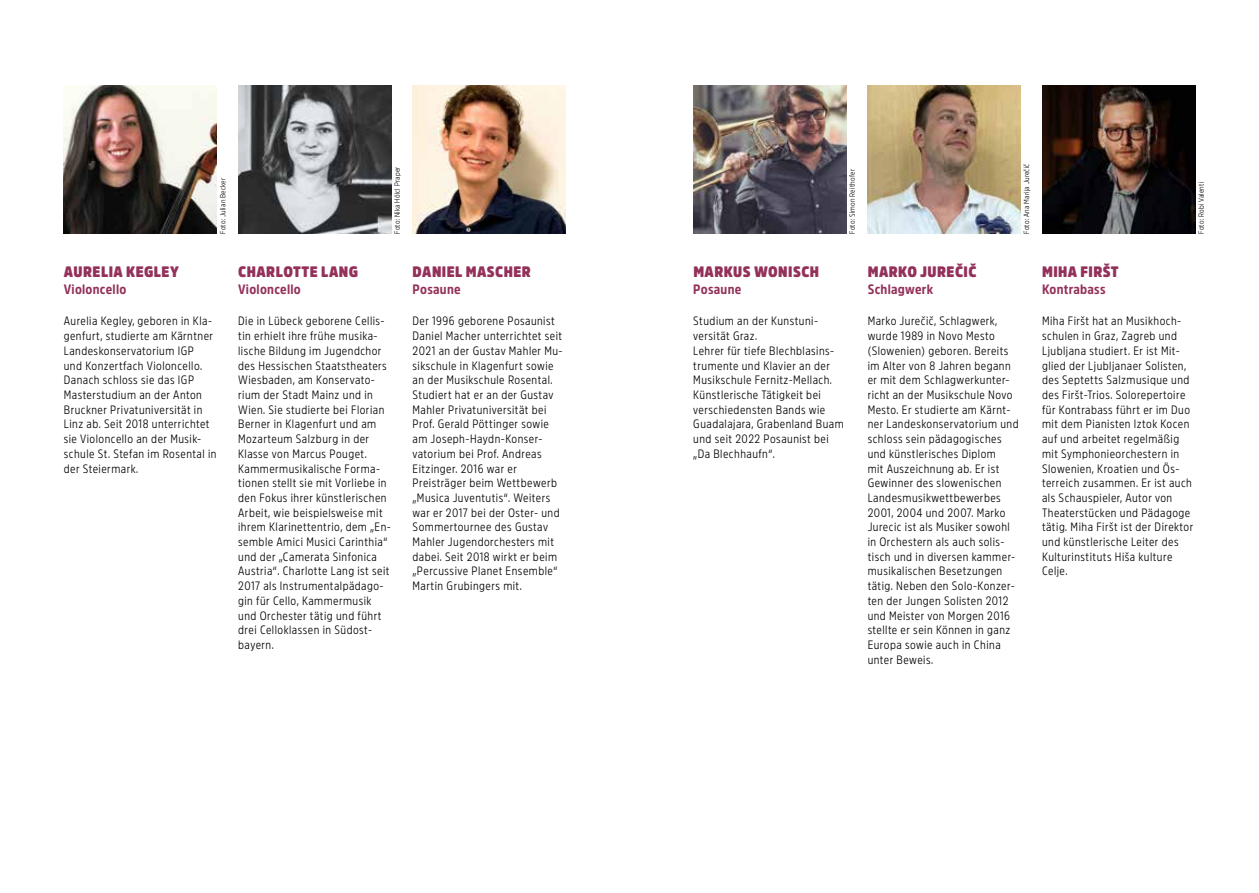
<style>
.page{position:relative;width:1259px;height:893px;background:#fff}
.page>*{position:absolute;margin:0;border:0;box-sizing:border-box;transform-origin:0 0}
.t1{font:900 15px "Amsi Pro Narrow";letter-spacing:.03em;color:#93315a}
.t2{font:700 13.5px "Amsi Pro Narrow";letter-spacing:.02em;color:#93315a}
.t3{font:300 12px/14.7px "Amsi Pro Narrow";letter-spacing:.04em;color:#000}
.t4{font:300 7.5px "Amsi Pro Narrow";letter-spacing:.03em;color:#000}
</style>
<div class="page">
<img style="left:1042px;top:85px;width:153px;height:149px">
<img style="left:412px;top:85px;width:154px;height:149px">
<img style="left:238px;top:85px;width:153px;height:149px">
<img style="left:693px;top:85px;width:153px;height:149px">
<img style="left:64px;top:85px;width:153px;height:149px">
<img style="left:867px;top:85px;width:153px;height:149px">
<p class="t4" style="left:217px;top:234px;width:57px;rotate:-90deg">Foto: Julian Becker</p>
<p class="t4" style="left:391px;top:234px;width:69px;rotate:-90deg">Foto: Nika Hölcl Praper</p>
<p class="t4" style="left:846px;top:234px;width:66px;rotate:-90deg">Foto: Simon Reithofer</p>
<p class="t4" style="left:1020px;top:234px;width:72px;rotate:-90deg">Foto: Ana Marija Jurečič</p>
<p class="t4" style="left:1195px;top:234px;width:54px;rotate:-90deg">Foto: Robi Valenti</p>
<p class="t1" style="left:64px;top:260px;width:117px">AURELIA KEGLEY</p>
<p class="t2" style="left:64px;top:278px;width:64px">Violoncello</p>
<p class="t3" style="left:64px;top:313px;width:154px">Aurelia Kegley, geboren in Kla&shy;genfurt, studierte am Kärntner<br>Landeskonservatorium IGP<br>und Konzertfach Violoncello.<br>Danach schloss sie das IGP<br>Masterstudium an der Anton<br>Bruckner Privatuniversität in<br>Linz ab. Seit 2018 unterrichtet sie Violoncello an der Musik&shy;schule St. Stefan im Rosental in der Steiermark.</p>
<p class="t1" style="left:238px;top:260px;width:121px">CHARLOTTE LANG</p>
<p class="t2" style="left:238px;top:278px;width:64px">Violoncello</p>
<p class="t3" style="left:238px;top:313px;width:154px">Die in Lübeck geborene Cellis&shy;tin erhielt ihre frühe musika&shy;lische Bildung im Jugendchor des Hessischen Staatstheaters<br>Wiesbaden, am Konservato&shy;rium der Stadt Mainz und in<br>Wien. Sie studierte bei Florian<br>Berner in Klagenfurt und am<br>Mozarteum Salzburg in der<br>Klasse von Marcus Pouget.<br>Kammermusikalische Forma&shy;tionen stellt sie mit Vorliebe in den Fokus ihrer künstlerischen<br>Arbeit, wie beispielsweise mit ihrem Klarinettentrio, dem „En&shy;semble Amici Musici Carinthia“ und der „Camerata Sinfonica<br>Austria“. Charlotte Lang ist seit<br>2017 als Instrumentalpädago&shy;gin für Cello, Kammermusik und Orchester tätig und führt drei Celloklassen in Südost&shy;bayern.</p>
<p class="t1" style="left:413px;top:260px;width:120px">DANIEL MASCHER</p>
<p class="t2" style="left:412px;top:278px;width:50px">Posaune</p>
<p class="t3" style="left:412px;top:313px;width:152px">Der 1996 geborene Posaunist<br>Daniel Macher unterrichtet seit<br>2021 an der Gustav Mahler Mu&shy;sikschule in Klagenfurt sowie an der Musikschule Rosental.<br>Studiert hat er an der Gustav<br>Mahler Privatuniversität bei<br>Prof. Gerald Pöttinger sowie am Joseph-Haydn-Konser&shy;vatorium bei Prof. Andreas<br>Eitzinger. 2016 war er<br>Preisträger beim Wettbewerb „Musica Juventutis“. Weiters war er 2017 bei der Oster- und<br>Sommertournee des Gustav<br>Mahler Jugendorchesters mit dabei. Seit 2018 wirkt er beim „Percussive Planet Ensemble“<br>Martin Grubingers mit.</p>
<p class="t1" style="left:693px;top:260px;width:127px">MARKUS WONISCH</p>
<p class="t2" style="left:693px;top:278px;width:50px">Posaune</p>
<p class="t3" style="left:693px;top:313px;width:152px">Studium an der Kunstuni&shy;versität Graz.<br>Lehrer für tiefe Blechblasins&shy;trumente und Klavier an der<br>Musikschule Fernitz-Mellach.<br>Künstlerische Tätigkeit bei verschiedensten Bands wie<br>Guadalajara, Grabenland Buam und seit 2022 Posaunist bei „Da Blechhaufn“.</p>
<p class="t1" style="left:867px;top:260px;width:110px">MARKO JUREČIČ</p>
<p class="t2" style="left:867px;top:278px;width:67px">Schlagwerk</p>
<p class="t3" style="left:867px;top:313px;width:152px">Marko Jurečič, Schlagwerk, wurde 1989 in Novo Mesto (Slowenien) geboren. Bereits im Alter von 8 Jahren begann er mit dem Schlagwerkunter&shy;richt an der Musikschule Novo<br>Mesto. Er studierte am Kärnt&shy;ner Landeskonservatorium und schloss sein pädagogisches und künstlerisches Diplom<br>mit Auszeichnung ab. Er ist<br>Gewinner des slowenischen<br>Landesmusikwettbewerbes<br>2001, 2004 und 2007. Marko<br>Jurecic ist als Musiker sowohl in Orchestern als auch solis&shy;tisch und in diversen kammer&shy;musikalischen Besetzungen tätig. Neben den Solo-Konzer&shy;ten der Jungen Solisten 2012 und Meister von Morgen 2016 stellte er sein Können in ganz<br>Europa sowie auch in China unter Beweis.</p>
<p class="t1" style="left:1042px;top:260px;width:78px">MIHA FIRŠT</p>
<p class="t2" style="left:1042px;top:278px;width:65px">Kontrabass</p>
<p class="t3" style="left:1042px;top:313px;width:153px">Miha Firšt hat an Musikhoch&shy;schulen in Graz, Zagreb und<br>Ljubljana studiert. Er ist Mit&shy;glied der Ljubljanaer Solisten, des Septetts Salzmusique und des Firšt-Trios. Solorepertoire für Kontrabass führt er im Duo mit dem Pianisten Iztok Kocen auf und arbeitet regelmäßig mit Symphonieorchestern in<br>Slowenien, Kroatien und Ös&shy;terreich zusammen. Er ist auch als Schauspieler, Autor von<br>Theaterstücken und Pädagoge tätig. Miha Firšt ist der Direktor und künstlerische Leiter des<br>Kulturinstituts Hiša kulture<br>Celje.</p>
</div>
